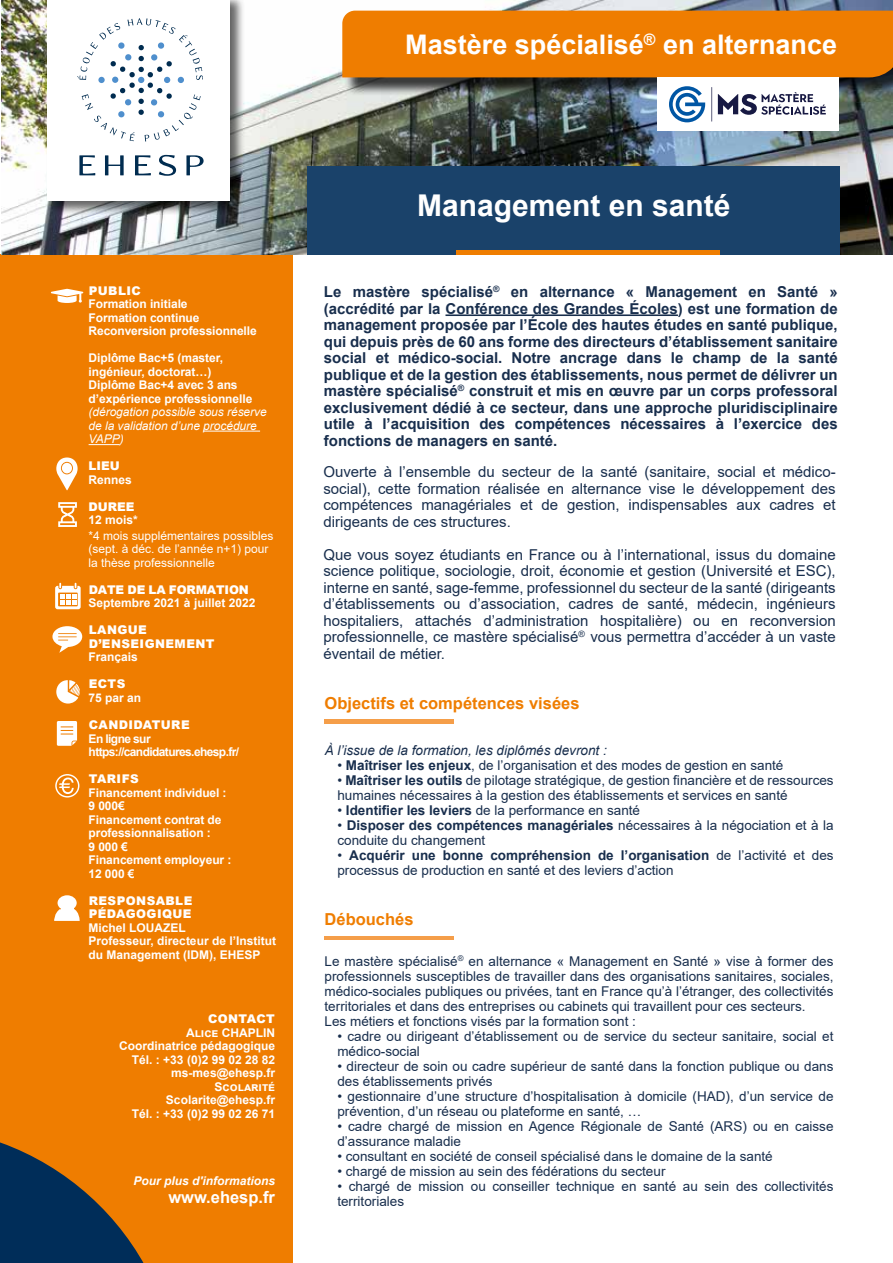
<style>
.page{position:relative;width:893px;height:1263px;background:#fff}
.page>*{position:absolute;margin:0;border:0;box-sizing:border-box;transform-origin:0 0}
.t1{font:700 30px "Arial";color:#fff}
.t2{font:700 27px "Arial";color:#fff}
.t3{font:700 16.5px "Arial";color:#ef7d00}
.t4{font:700 16.5px "Arial";color:#fff}
.t5{font:15px/16.5px "Arial";color:#182e4d;text-align:justify}
.t6{font:700 15px/16.5px "Arial";color:#182e4d;text-align:justify}
.t7{font:13.5px/15px "Arial";color:#182e4d}
.t8{font:italic 13.5px "Arial";color:#182e4d}
.t9{font:700 12px/13.5px "Arial";letter-spacing:-.005em;color:#fff}
.t10{font:900 12px/13.5px "Arial";letter-spacing:.035em;color:#fff}
.t11{font:12px/13.5px "Arial";color:#fff}
.t12{font:italic 12px/13.5px "Arial";letter-spacing:-.005em;color:#fff}
.t13{font:700 12px/13.5px "Arial";letter-spacing:-.05em;color:#fff}
.t14{font:italic 700 12px "Arial";color:#fff}
.t15{font:900 12px "Arial";letter-spacing:-.015em;color:#fff}
.s1{font-weight:700}
</style>
<div class="page">
<hr style="left:445px;top:314px;width:233px;height:2px;background:#182e4d">
<div style="left:0;top:255px;width:292px;height:1008px;background:#ef7d00"></div>
<img style="left:1px;top:0;width:891px;height:255px">
<hr style="left:203px;top:431px;width:57px;height:1px;background:#fff">
<hr style="left:89px;top:444px;width:31px;height:1px;background:#fff">
<div style="left:345px;top:13px;width:548px;height:83px;background:#000;opacity:.75"></div>
<div style="left:342px;top:11px;width:551px;height:66px;background:#ef7d00"></div>
<div style="left:46px;top:0;width:199px;height:216px;background:#000;opacity:.6"></div>
<div style="left:47px;top:0;width:182px;height:201px;background:#fff"></div>
<svg style="left:77px;top:18px;width:126px;height:124px"></svg>
<svg style="left:79px;top:155px;width:16px;height:20px"></svg>
<svg style="left:105px;top:155px;width:19px;height:20px"></svg>
<svg style="left:135px;top:155px;width:16px;height:20px"></svg>
<svg style="left:159px;top:155px;width:17px;height:21px"></svg>
<svg style="left:186px;top:155px;width:18px;height:20px"></svg>
<svg style="left:55px;top:583px;width:26px;height:26px"></svg>
<hr style="left:325px;top:719px;width:129px;height:4px;background:#f59e49">
<svg style="left:58px;top:502px;width:19px;height:25px"></svg>
<svg style="left:54px;top:909px;width:26px;height:12px"></svg>
<div style="left:58px;top:895px;width:19px;height:15px;background:#fff;border-radius:50%"></div>
<div style="left:61px;top:907px;width:12px;height:10px;background:#fff"></div>
<svg style="left:52px;top:626px;width:30px;height:27px"></svg>
<svg style="left:0;top:1142px;width:144px;height:121px"></svg>
<div style="left:308px;top:166px;width:532px;height:89px;background:#1a426a"></div>
<hr style="left:456px;top:250px;width:264px;height:4px;background:#ef7d00">
<svg style="left:51px;top:289px;width:32px;height:14px"></svg>
<svg style="left:56px;top:457px;width:22px;height:33px"></svg>
<svg style="left:57px;top:721px;width:20px;height:25px"></svg>
<svg style="left:55px;top:774px;width:24px;height:23px"></svg>
<svg style="left:56px;top:680px;width:24px;height:23px"></svg>
<hr style="left:325px;top:936px;width:129px;height:3px;background:#f59e49">
<div style="left:658px;top:77px;width:181px;height:54px;background:#fff"></div>
<svg style="left:669px;top:86px;width:36px;height:36px"></svg>
<svg style="left:711px;top:87px;width:1px;height:35px"></svg>
<svg style="left:718px;top:92px;width:108px;height:23px"></svg>
<h2 class="t2" style="left:405px;top:25px;width:433px">Mastère spécialisé<sup>®</sup> en alternance</h2>
<p class="t10" style="left:89px;top:283px;width:54px">PUBLIC</p>
<p class="t9" style="left:89px;top:297px;width:170px">Formation initiale<br>Formation continue<br>Reconversion professionnelle</p>
<p class="t9" style="left:89px;top:351px;width:165px">Diplôme Bac+5 (master, ingénieur, doctorat…)<br>Diplôme Bac+4 avec 3 ans d’expérience professionnelle</p>
<p class="t12" style="left:89px;top:405px;width:180px">(dérogation possible sous réserve de la validation d’une procédure<br>VAPP)</p>
<p class="t10" style="left:89px;top:459px;width:33px">LIEU</p>
<p class="t9" style="left:89px;top:473px;width:45px">Rennes</p>
<p class="t10" style="left:89px;top:499px;width:47px">DUREE</p>
<p class="t9" style="left:89px;top:513px;width:51px">12 mois*</p>
<p class="t11" style="left:89px;top:529px;width:186px">*4 mois supplémentaires possibles (sept. à déc. de l’année n+1) pour la thèse professionnelle</p>
<p class="t15" style="left:89px;top:581px;width:161px">DATE DE LA FORMATION</p>
<p class="t9" style="left:89px;top:597px;width:168px">Septembre 2021 à juillet 2022</p>
<p class="t10" style="left:89px;top:623px;width:127px">LANGUE<br>D’ENSEIGNEMENT</p>
<p class="t9" style="left:89px;top:651px;width:51px">Français</p>
<p class="t10" style="left:89px;top:677px;width:38px">ECTS</p>
<p class="t9" style="left:89px;top:691px;width:54px">75 par an</p>
<p class="t10" style="left:89px;top:718px;width:102px">CANDIDATURE</p>
<p class="t13" style="left:89px;top:732px;width:152px">En ligne sur https://candidatures.ehesp.fr/</p>
<p class="t10" style="left:89px;top:772px;width:51px">TARIFS</p>
<p class="t9" style="left:89px;top:786px;width:144px">Financement individuel :<br>9 000€<br>Financement contrat de professionnalisation :<br>9 000 €<br>Financement employeur :<br>12 000 €</p>
<p class="t10" style="left:89px;top:893px;width:105px">RESPONSABLE<br>PÉDAGOGIQUE</p>
<p class="t9" style="left:89px;top:921px;width:189px">Michel LOUAZEL<br>Professeur, directeur de l’Institut du Management (IDM), EHESP</p>
<p class="t10" style="left:208px;top:1011px;width:68px">CONTACT</p>
<p class="t9" style="left:119px;top:1026px;width:158px;text-align:right">Alice CHAPLIN<br>Coordinatrice pédagogique<br>Tél. : +33 (0)2 99 02 28 82 ms-mes@ehesp.fr<br>Scolarité<br>Scolarite@ehesp.fr<br>Tél. : +33 (0)2 99 02 26 71</p>
<p class="t14" style="left:134px;top:1173px;width:143px">Pour plus d'informations</p>
<p class="t4" style="left:168px;top:1185px;width:108px">www.ehesp.fr</p>
<h1 class="t1" style="left:417px;top:184px;width:315px">Management en santé</h1>
<p class="t6" style="left:324px;top:284px;width:515px">Le mastère spécialisé<sup>®</sup> en alternance « Management en Santé » (accrédité par la Conférence des Grandes Écoles) est une formation de management proposée par l’École des hautes études en santé publique, qui depuis près de 60 ans forme des directeurs d’établissement sanitaire social et médico-social. Notre ancrage dans le champ de la santé publique et de la gestion des établissements, nous permet de délivrer un mastère spécialisé<sup>®</sup> construit et mis en œuvre par un corps professoral exclusivement dédié à ce secteur, dans une approche pluridisciplinaire utile à l’acquisition des compétences nécessaires à l’exercice des fonctions de managers en santé.</p>
<p class="t5" style="left:323px;top:463px;width:514px">Ouverte à l’ensemble du secteur de la santé (sanitaire, social et médico&shy;social), cette formation réalisée en alternance vise le développement des compétences managériales et de gestion, indispensables aux cadres et dirigeants de ces structures.</p>
<p class="t5" style="left:323px;top:546px;width:514px">Que vous soyez étudiants en France ou à l’international, issus du domaine science politique, sociologie, droit, économie et gestion (Université et ESC), interne en santé, sage-femme, professionnel du secteur de la santé (dirigeants d’établissements ou d’association, cadres de santé, médecin, ingénieurs hospitaliers, attachés d’administration hospitalière) ou en reconversion professionnelle, ce mastère spécialisé<sup>®</sup> vous permettra d’accéder à un vaste éventail de métier.</p>
<p class="t3" style="left:325px;top:692px;width:256px">Objectifs et compétences visées</p>
<p class="t8" style="left:325px;top:741px;width:284px">À l’issue de la formation, les diplômés devront :</p>
<p class="t7" style="left:337px;top:757px;width:447px">• <span class="s1">Maîtriser les enjeux</span>, de l’organisation et des modes de gestion en santé</p>
<p class="t7" style="left:337px;top:772px;width:498px">• <span class="s1">Maîtriser les outils</span> de pilotage stratégique, de gestion financière et de ressources humaines nécessaires à la gestion des établissements et services en santé</p>
<p class="t7" style="left:337px;top:802px;width:304px">• <span class="s1">Identifier les leviers</span> de la performance en santé</p>
<p class="t7" style="left:337px;top:817px;width:498px">• <span class="s1">Disposer des compétences managériales</span> nécessaires à la négociation et à la conduite du changement</p>
<p class="t7" style="left:337px;top:847px;width:498px">• <span class="s1">Acquérir une bonne compréhension de l’organisation</span> de l’activité et des processus de production en santé et des leviers d’action</p>
<p class="t3" style="left:325px;top:907px;width:90px">Débouchés</p>
<p class="t7" style="left:325px;top:953px;width:510px">Le mastère spécialisé<sup>®</sup> en alternance « Management en Santé » vise à former des professionnels susceptibles de travailler dans des organisations sanitaires, sociales, médico-sociales publiques ou privées, tant en France qu’à l’étranger, des collectivités territoriales et dans des entreprises ou cabinets qui travaillent pour ces secteurs.<br>Les métiers et fonctions visés par la formation sont :</p>
<p class="t7" style="left:337px;top:1028px;width:498px">• cadre ou dirigeant d’établissement ou de service du secteur sanitaire, social et médico-social</p>
<p class="t7" style="left:337px;top:1058px;width:498px">• directeur de soin ou cadre supérieur de santé dans la fonction publique ou dans des établissements privés</p>
<p class="t7" style="left:337px;top:1088px;width:498px">• gestionnaire d’une structure d’hospitalisation à domicile (HAD), d’un service de prévention, d’un réseau ou plateforme en santé, …</p>
<p class="t7" style="left:337px;top:1118px;width:498px">• cadre chargé de mission en Agence Régionale de Santé (ARS) ou en caisse d’assurance maladie</p>
<p class="t7" style="left:337px;top:1148px;width:437px">• consultant en société de conseil spécialisé dans le domaine de la santé</p>
<p class="t7" style="left:337px;top:1163px;width:330px">• chargé de mission au sein des fédérations du secteur</p>
<p class="t7" style="left:337px;top:1178px;width:498px">• chargé de mission ou conseiller technique en santé au sein des collectivités territoriales</p>
</div>
